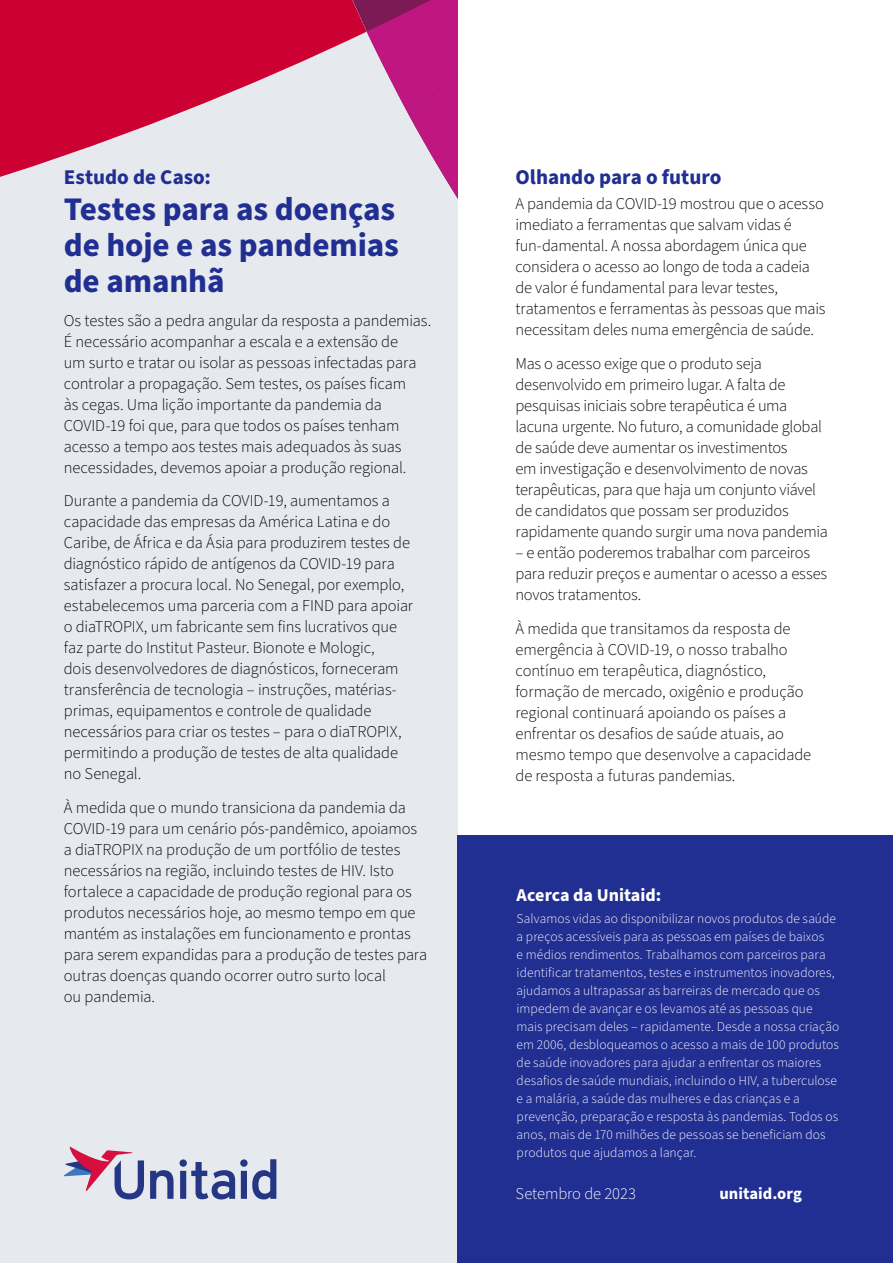
<style>
.page{position:relative;width:893px;height:1263px;background:#fff}
.page>*{position:absolute;margin:0;border:0;box-sizing:border-box;transform-origin:0 0}
.t1{font:700 33px/36px "Source Sans Pro";letter-spacing:-.005em;color:#212e92;text-align:justify}
.Subheading{font:700 21px "Source Sans Pro";color:#212e92}
.t2{font:700 18px "Source Sans Pro";letter-spacing:-.005em;color:#fff}
.Body_Copy_11pt{font:300 16.5px/21px "Source Sans Pro";letter-spacing:-.01em;color:#000}
.Body_11pt{font:300 16.5px "Source Sans Pro";letter-spacing:-.005em;color:#fff}
.Body_11pt-2{font:700 16.5px "Source Sans Pro";color:#fff}
.Body_Copy_11pt-2{font:300 13.5px/18px "Source Sans Pro";letter-spacing:.005em;color:#fff}
</style>
<div class="page">
<div style="left:0;top:0;width:457px;height:1263px;background:#e6eaee"></div>
<svg style="left:367px;top:0;width:90px;height:198px"></svg>
<svg style="left:0;top:0;width:367px;height:177px;fill:#c03"></svg>
<div style="left:457px;top:836px;width:436px;height:427px;background:#212e92"></div>
<svg style="left:64px;top:1146px;width:80px;height:53px"></svg>
<svg style="left:150px;top:1170px;width:24px;height:29px"></svg>
<svg style="left:180px;top:1159px;width:96px;height:40px"></svg>
<p class="Subheading" style="left:64px;top:162px;width:149px">Estudo de Caso:</p>
<h2 class="t1" style="left:64px;top:192px;width:337px">Testes para as doenças de hoje e as pandemias de amanhã</h2>
<p class="Body_Copy_11pt" style="left:64px;top:310px;width:369px">Os testes são a pedra angular da resposta a pandemias.<br>É necessário acompanhar a escala e a extensão de<br>um surto e tratar ou isolar as pessoas infectadas para controlar a propagação. Sem testes, os países ficam<br>às cegas. Uma lição importante da pandemia da COVID-19 foi que, para que todos os países tenham acesso a tempo aos testes mais adequados às suas necessidades, devemos apoiar a produção regional.</p>
<p class="Body_Copy_11pt" style="left:64px;top:491px;width:351px">Durante a pandemia da COVID-19, aumentamos a capacidade das empresas da América Latina e do Caribe, de África e da Ásia para produzirem testes de diagnóstico rápido de antígenos da COVID-19 para satisfazer a procura local. No Senegal, por exemplo, estabelecemos uma parceria com a FIND para apoiar o diaTROPIX, um fabricante sem fins lucrativos que faz parte do Institut Pasteur. Bionote e Mologic,<br>dois desenvolvedores de diagnósticos, forneceram transferência de tecnologia – instruções, matérias&shy;primas, equipamentos e controle de qualidade necessários para criar os testes – para o diaTROPIX, permitindo a produção de testes de alta qualidade no Senegal.</p>
<p class="Body_Copy_11pt" style="left:64px;top:798px;width:365px">À medida que o mundo transiciona da pandemia da COVID-19 para um cenário pós-pandêmico, apoiamos a diaTROPIX na produção de um portfólio de testes necessários na região, incluindo testes de HIV. Isto fortalece a capacidade de produção regional para os produtos necessários hoje, ao mesmo tempo em que mantém as instalações em funcionamento e prontas para serem expandidas para a produção de testes para outras doenças quando ocorrer outro surto local<br>ou pandemia.</p>
<p class="Subheading" style="left:515px;top:162px;width:208px">Olhando para o futuro</p>
<p class="Body_Copy_11pt" style="left:515px;top:194px;width:312px">A pandemia da COVID-19 mostrou que o acesso imediato a ferramentas que salvam vidas é fun-damental. A nossa abordagem única que considera o acesso ao longo de toda a cadeia de valor é fundamental para levar testes, tratamentos e ferramentas às pessoas que mais necessitam deles numa emergência de saúde.</p>
<p class="Body_Copy_11pt" style="left:515px;top:353px;width:314px">Mas o acesso exige que o produto seja desenvolvido em primeiro lugar. A falta de pesquisas iniciais sobre terapêutica é uma lacuna urgente. No futuro, a comunidade global de saúde deve aumentar os investimentos<br>em investigação e desenvolvimento de novas terapêuticas, para que haja um conjunto viável de candidatos que possam ser produzidos rapidamente quando surgir uma nova pandemia</p>
<p class="Body_Copy_11pt" style="left:515px;top:542px;width:313px">– e então poderemos trabalhar com parceiros para reduzir preços e aumentar o acesso a esses novos tratamentos.</p>
<p class="Body_Copy_11pt" style="left:515px;top:618px;width:297px">À medida que transitamos da resposta de emergência à COVID-19, o nosso trabalho contínuo em terapêutica, diagnóstico, formação de mercado, oxigênio e produção regional continuará apoiando os países a enfrentar os desafios de saúde atuais, ao mesmo tempo que desenvolve a capacidade de resposta a futuras pandemias.</p>
<h4 class="t2" style="left:517px;top:882px;width:146px">Acerca da Unitaid:</h4>
<p class="Body_Copy_11pt-2" style="left:517px;top:910px;width:324px">Salvamos vidas ao disponibilizar novos produtos de saúde a preços acessíveis para as pessoas em países de baixos<br>e médios rendimentos. Trabalhamos com parceiros para identificar tratamentos, testes e instrumentos inovadores, ajudamos a ultrapassar as barreiras de mercado que os impedem de avançar e os levamos até as pessoas que mais precisam deles – rapidamente. Desde a nossa criação em 2006, desbloqueamos o acesso a mais de 100 produtos de saúde inovadores para ajudar a enfrentar os maiores desafios de saúde mundiais, incluindo o HIV, a tuberculose e a malária, a saúde das mulheres e das crianças e a prevenção, preparação e resposta às pandemias. Todos os anos, mais de 170 milhões de pessoas se beneficiam dos produtos que ajudamos a lançar.</p>
<p class="Body_11pt" style="left:516px;top:1183px;width:122px">Setembro de 2023</p>
<p class="Body_11pt-2" style="left:719px;top:1182px;width:84px">unitaid.org</p>
</div>
